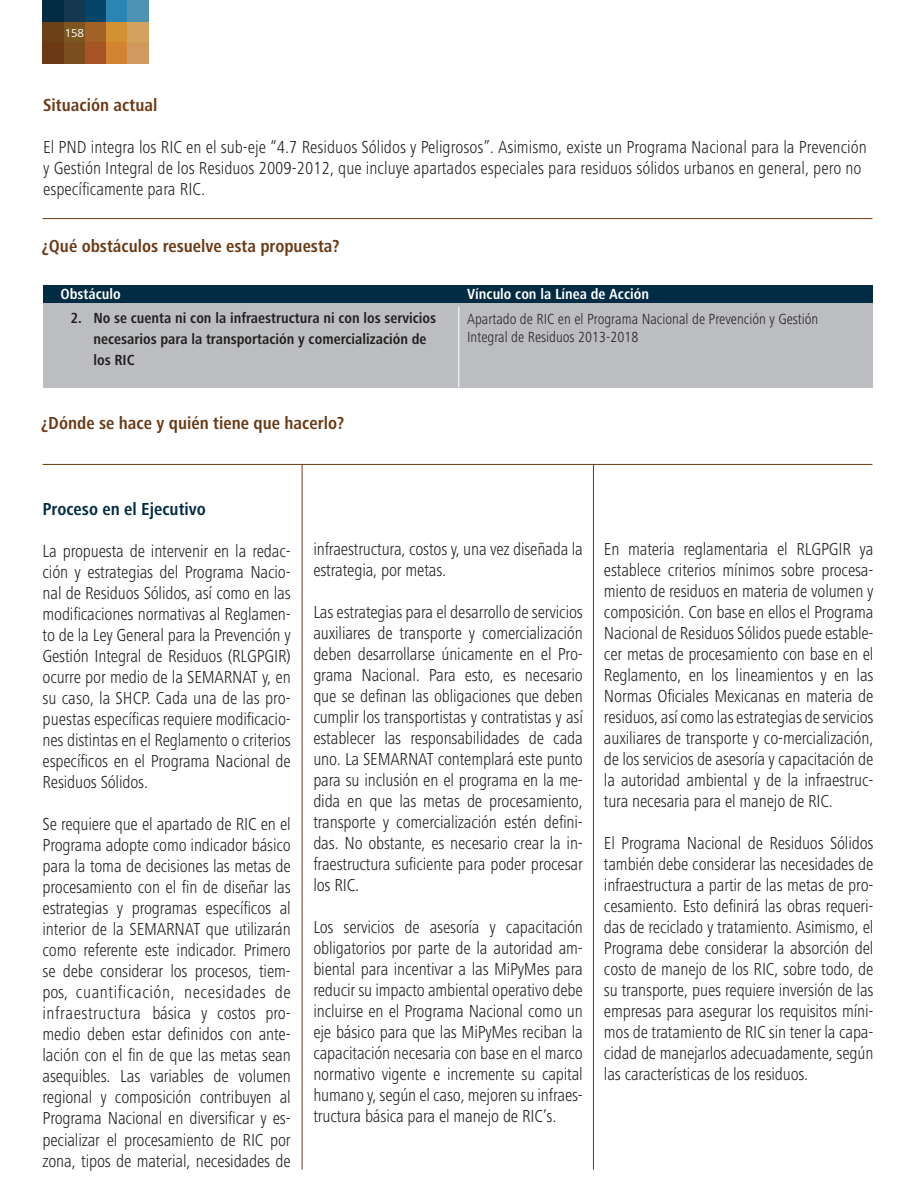
<style>
.page{position:relative;width:915px;height:1191px;background:#fff}
.page>*{position:absolute;margin:0;border:0;box-sizing:border-box;transform-origin:0 0}
.t1{font:300 condensed 18px/21px "Frutiger Next LT";letter-spacing:-.01em;color:#231f20;text-align:justify}
.t2{font:700 condensed 18px "Frutiger Next LT";color:#6b3914}
.t3{font:700 condensed 18px "Frutiger Next LT";color:#022c43}
.t4{font:700 condensed 15.15px/21px "Frutiger Next LT";color:#231f20}
.t5{font:300 condensed 15.15px/17.7px "Frutiger Next LT";color:#231f20}
.t6{font:700 condensed 15.15px "Frutiger Next LT";color:#fff}
.t7{font:12px "Frutiger Next LT";color:#fff}
</style>
<div class="page">
<div style="left:85px;top:21px;width:21px;height:22px;background:#a46126"></div>
<div style="left:64px;top:21px;width:21px;height:22px;background:#7c5521"></div>
<div style="left:106px;top:21px;width:22px;height:22px;background:#d39134"></div>
<div style="left:128px;top:21px;width:21px;height:22px;background:#d3a25f"></div>
<div style="left:43px;top:21px;width:21px;height:22px;background:#6b4017"></div>
<div style="left:85px;top:0;width:21px;height:21px;background:#054568"></div>
<div style="left:64px;top:0;width:21px;height:21px;background:#14394e"></div>
<div style="left:106px;top:0;width:22px;height:21px;background:#2b85b4"></div>
<div style="left:128px;top:0;width:21px;height:21px;background:#4d91b3"></div>
<div style="left:43px;top:0;width:21px;height:21px;background:#022c43"></div>
<div style="left:85px;top:43px;width:21px;height:21px;background:#a55524"></div>
<div style="left:64px;top:43px;width:21px;height:21px;background:#7c4e1e"></div>
<div style="left:43px;top:43px;width:21px;height:21px;background:#6b3914"></div>
<div style="left:106px;top:43px;width:22px;height:21px;background:#d38431"></div>
<div style="left:128px;top:43px;width:21px;height:21px;background:#d2995e"></div>
<div style="left:43px;top:284px;width:829px;height:19px;background:#022c43"></div>
<div style="left:43px;top:303px;width:829px;height:84px;background:#bcbdc0"></div>
<hr style="left:458px;top:307px;width:1px;height:80px;background:#fff">
<hr style="left:301px;top:465px;width:1px;height:704px;background:#6b3914">
<hr style="left:593px;top:465px;width:1px;height:704px;background:#6b3914">
<hr style="left:43px;top:464px;width:829px;height:1px;background:#6b3914">
<hr style="left:43px;top:218px;width:829px;height:1px;background:#6b3914">
<p class="t7" style="left:65px;top:26px;width:21px">158</p>
<p class="t2" style="left:43px;top:95px;width:116px">Situación actual</p>
<p class="t1" style="left:43px;top:137px;width:824px;text-align:left">El PND integra los RIC en el sub-eje “4.7 Residuos Sólidos y Peligrosos”. Asimismo, existe un Programa Nacional para la Prevención y Gestión Integral de los Residuos 2009-2012, que incluye apartados especiales para residuos sólidos urbanos en general, pero no específicamente para RIC.</p>
<p class="t2" style="left:42px;top:236px;width:299px">¿Qué obstáculos resuelve esta propuesta?</p>
<p class="t6" style="left:60px;top:286px;width:62px">Obstáculo</p>
<p class="t4" style="left:93px;top:308px;width:344px;text-indent:-22px">2. No se cuenta ni con la infraestructura ni con los servicios necesarios para la transportación y comercialización de los RIC</p>
<p class="t2" style="left:41px;top:413px;width:304px">¿Dónde se hace y quién tiene que hacerlo?</p>
<p class="t6" style="left:467px;top:286px;width:183px">Vínculo con la Línea de Acción</p>
<p class="t5" style="left:467px;top:311px;width:353px">Apartado de RIC en el Programa Nacional de Prevención y Gestión<br>Integral de Residuos 2013-2018</p>
<p class="t3" style="left:43px;top:499px;width:165px">Proceso en el Ejecutivo</p>
<p class="t1" style="left:43px;top:541px;width:250px">La propuesta de intervenir en la redac&shy;ción y estrategias del Programa Nacio&shy;nal de Residuos Sólidos, así como en las modificaciones normativas al Reglamen&shy;to de la Ley General para la Prevención y Gestión Integral de Residuos (RLGPGIR) ocurre por medio de la SEMARNAT y, en su caso, la SHCP. Cada una de las pro&shy;puestas específicas requiere modificacio&shy;nes distintas en el Reglamento o criterios específicos en el Programa Nacional de Residuos Sólidos.</p>
<p class="t1" style="left:43px;top:814px;width:250px">Se requiere que el apartado de RIC en el Programa adopte como indicador básico para la toma de decisiones las metas de procesamiento con el fin de diseñar las estrategias y programas específicos al interior de la SEMARNAT que utilizarán como referente este indicador. Primero se debe considerar los procesos, tiem&shy;pos, cuantificación, necesidades de infraestructura básica y costos pro&shy;medio deben estar definidos con ante&shy;lación con el fin de que las metas sean asequibles. Las variables de volumen regional y composición contribuyen al Programa Nacional en diversificar y es&shy;pecializar el procesamiento de RIC por zona, tipos de material, necesidades de</p>
<p class="t1" style="left:313px;top:538px;width:271px">infraestructura, costos y, una vez diseñada la estrategia, por metas.</p>
<p class="t1" style="left:313px;top:601px;width:271px">Las estrategias para el desarrollo de servicios auxiliares de transporte y comercialización deben desarrollarse únicamente en el Pro&shy;grama Nacional. Para esto, es necesario que se definan las obligaciones que deben cumplir los transportistas y contratistas y así establecer las responsabilidades de cada uno. La SEMARNAT contemplará este punto para su inclusión en el programa en la me&shy;dida en que las metas de procesamiento, transporte y comercialización estén defini&shy;das. No obstante, es necesario crear la in&shy;fraestructura suficiente para poder procesar los RIC.</p>
<p class="t1" style="left:313px;top:916px;width:271px">Los servicios de asesoría y capacitación obligatorios por parte de la autoridad am&shy;biental para incentivar a las MiPyMes para reducir su impacto ambiental operativo debe incluirse en el Programa Nacional como un eje básico para que las MiPyMes reciban la capacitación necesaria con base en el marco normativo vigente e incremente su capital humano y, según el caso, mejoren su infraes&shy;tructura básica para el manejo de RIC’s.</p>
<p class="t1" style="left:603px;top:538px;width:271px">En materia reglamentaria el RLGPGIR ya establece criterios mínimos sobre procesa&shy;miento de residuos en materia de volumen y composición. Con base en ellos el Programa Nacional de Residuos Sólidos puede estable&shy;cer metas de procesamiento con base en el Reglamento, en los lineamientos y en las Normas Oficiales Mexicanas en materia de residuos, así como las estrategias de servicios auxiliares de transporte y co-mercialización, de los servicios de asesoría y capacitación de la autoridad ambiental y de la infraestruc&shy;tura necesaria para el manejo de RIC.</p>
<p class="t1" style="left:603px;top:832px;width:271px">El Programa Nacional de Residuos Sólidos también debe considerar las necesidades de infraestructura a partir de las metas de pro&shy;cesamiento. Esto definirá las obras requeri&shy;das de reciclado y tratamiento. Asimismo, el Programa debe considerar la absorción del costo de manejo de los RIC, sobre todo, de su transporte, pues requiere inversión de las empresas para asegurar los requisitos míni&shy;mos de tratamiento de RIC sin tener la capa&shy;cidad de manejarlos adecuadamente, según las características de los residuos.</p>
</div>
